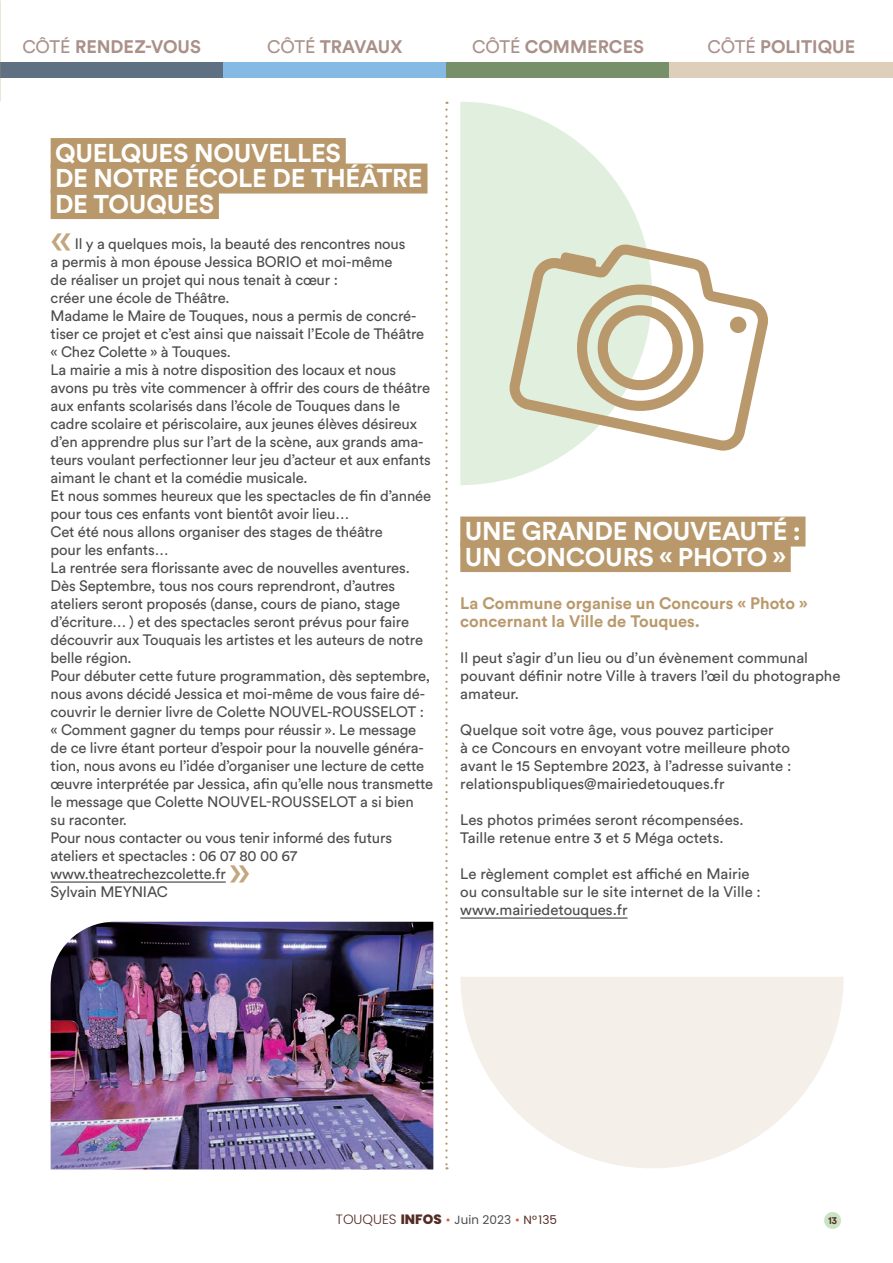
<style>
.page{position:relative;width:893px;height:1263px;background:#fff}
.page>*{position:absolute;margin:0;border:0;box-sizing:border-box;transform-origin:0 0}
.t1{font:45px "Circular Std";color:#c2a67e}
.t2{font:700 25.5px "Circular Std";letter-spacing:-.01em;color:#fff}
.t3{font:700 18px "Circular Std";color:#a99089}
.t4{font:700 16.5px/18px "Circular Std";color:#b9996c}
.t5{font:15px/18px "Circular Std";letter-spacing:-.01em;color:#4b4c4d}
.t6{font:12px "Poppins";color:#4b4c4d}
.BODY_TEXTE{font:700 10.5px "Circular Std";color:#542c24;scale:.9 1}
.s1{font-weight:400}
.s2{font-weight:300;font-size:13.5px;color:#542c24}
.s3{font-weight:800;font-size:13.5px;color:#542c24}
.s4{color:#dc5842}
.s5{color:#542c24}
</style>
<div class="page">
<div style="left:0;top:62px;width:223px;height:16px;background:#5e7081"></div>
<div style="left:223px;top:62px;width:223px;height:16px;background:#85bae4"></div>
<div style="left:446px;top:62px;width:224px;height:16px;background:#789069"></div>
<div style="left:670px;top:62px;width:223px;height:16px;background:#decfba"></div>
<div style="left:51px;top:138px;width:295px;height:30px;background:#b9996c"></div>
<div style="left:51px;top:164px;width:376px;height:30px;background:#b9996c"></div>
<div style="left:51px;top:189px;width:168px;height:30px;background:#b9996c"></div>
<hr style="left:51px;top:881px;width:175px;height:2px;background:#4b4c4d">
<img style="left:51px;top:922px;width:382px;height:247px">
<div style="left:460px;top:516px;width:345px;height:30px;background:#b9996c"></div>
<div style="left:460px;top:542px;width:331px;height:30px;background:#b9996c"></div>
<hr style="left:460px;top:917px;width:167px;height:2px;background:#4b4c4d">
<svg style="left:445px;top:110px;width:3px;height:1059px"></svg>
<svg style="left:460px;top:102px;width:186px;height:383px;fill:#e1f0de"></svg>
<svg style="left:509px;top:244px;width:259px;height:207px"></svg>
<svg style="left:729px;top:316px;width:18px;height:18px"></svg>
<svg style="left:575px;top:282px;width:131px;height:131px"></svg>
<div style="left:824px;top:1212px;width:17px;height:17px;background:#cae4c3;border-radius:50%"></div>
<svg style="left:460px;top:977px;width:384px;height:191px;fill:#f4efe9"></svg>
<p class="t3" style="left:22px;top:35px;width:180px"><span class="s1">CÔTÉ</span> RENDEZ-VOUS</p>
<p class="t3" style="left:267px;top:35px;width:137px"><span class="s1">CÔTÉ</span> TRAVAUX</p>
<p class="t3" style="left:472px;top:35px;width:173px"><span class="s1">CÔTÉ</span> COMMERCES</p>
<p class="t3" style="left:707px;top:35px;width:149px"><span class="s1">CÔTÉ</span> POLITIQUE</p>
<p class="t2" style="left:55px;top:136px;width:287px">QUELQUES NOUVELLES</p>
<p class="t2" style="left:55px;top:162px;width:369px">DE NOTRE ÉCOLE DE THÉÂTRE</p>
<p class="t2" style="left:55px;top:187px;width:161px">DE TOUQUES</p>
<p class="t1" style="left:51px;top:212px;width:22px">«</p>
<p class="t5" style="left:75px;top:235px;width:332px">Il y a quelques mois, la beauté des rencontres nous</p>
<p class="t5" style="left:51px;top:253px;width:343px">a permis à mon épouse Jessica BORIO et moi-même</p>
<p class="t5" style="left:51px;top:271px;width:289px">de réaliser un projet qui nous tenait à cœur :</p>
<p class="t5" style="left:51px;top:289px;width:180px">créer une école de Théâtre.</p>
<p class="t5" style="left:51px;top:307px;width:375px">Madame le Maire de Touques, nous a permis de concré&shy;tiser ce projet et c’est ainsi que naissait l’Ecole de Théâtre « Chez Colette » à Touques.</p>
<p class="t5" style="left:51px;top:361px;width:382px">La mairie a mis à notre disposition des locaux et nous avons pu très vite commencer à offrir des cours de théâtre aux enfants scolarisés dans l’école de Touques dans le cadre scolaire et périscolaire, aux jeunes élèves désireux d’en apprendre plus sur l’art de la scène, aux grands ama&shy;teurs voulant perfectionner leur jeu d’acteur et aux enfants aimant le chant et la comédie musicale.</p>
<p class="t5" style="left:51px;top:487px;width:382px">Et nous sommes heureux que les spectacles de fin d’année pour tous ces enfants vont bientôt avoir lieu…</p>
<p class="t5" style="left:51px;top:523px;width:334px">Cet été nous allons organiser des stages de théâtre</p>
<p class="t5" style="left:51px;top:541px;width:119px">pour les enfants…</p>
<p class="t5" style="left:51px;top:559px;width:361px">La rentrée sera florissante avec de nouvelles aventures.</p>
<p class="t5" style="left:51px;top:577px;width:374px">Dès Septembre, tous nos cours reprendront, d’autres ateliers seront proposés (danse, cours de piano, stage d’écriture… ) et des spectacles seront prévus pour faire découvrir aux Touquais les artistes et les auteurs de notre belle région.</p>
<p class="t5" style="left:51px;top:667px;width:384px">Pour débuter cette future programmation, dès septembre, nous avons décidé Jessica et moi-même de vous faire dé&shy;couvrir le dernier livre de Colette NOUVEL-ROUSSELOT : « Comment gagner du temps pour réussir ». Le message de ce livre étant porteur d’espoir pour la nouvelle généra&shy;tion, nous avons eu l’idée d’organiser une lecture de cette œuvre interprétée par Jessica, afin qu’elle nous transmette le message que Colette NOUVEL-ROUSSELOT a si bien</p>
<p class="t5" style="left:51px;top:811px;width:78px">su raconter.</p>
<p class="t5" style="left:51px;top:829px;width:343px">Pour nous contacter ou vous tenir informé des futurs</p>
<p class="t5" style="left:51px;top:847px;width:248px">ateliers et spectacles : 06 07 80 00 67</p>
<p class="t5" style="left:51px;top:865px;width:177px">www.theatrechezcolette.fr</p>
<p class="t5" style="left:51px;top:883px;width:119px">Sylvain MEYNIAC</p>
<p class="t1" style="left:229px;top:843px;width:22px">»</p>
<p class="t2" style="left:465px;top:515px;width:338px">UNE GRANDE NOUVEAUTÉ :</p>
<p class="t2" style="left:465px;top:540px;width:323px">UN CONCOURS « PHOTO »</p>
<p class="t4" style="left:460px;top:594px;width:349px">La Commune organise un Concours « Photo » concernant la Ville de Touques.</p>
<p class="t5" style="left:460px;top:649px;width:382px">Il peut s’agir d’un lieu ou d’un évènement communal pouvant définir notre Ville à travers l’œil du photographe amateur.</p>
<p class="t5" style="left:460px;top:721px;width:315px">Quelque soit votre âge, vous pouvez participer</p>
<p class="t5" style="left:460px;top:739px;width:333px;text-align:justify">à ce Concours en envoyant votre meilleure photo avant le 15 Septembre 2023, à l’adresse suivante : relationspubliques@mairiedetouques.fr</p>
<p class="t5" style="left:460px;top:811px;width:285px">Les photos primées seront récompensées.</p>
<p class="t5" style="left:460px;top:829px;width:265px">Taille retenue entre 3 et 5 Méga octets.</p>
<p class="t5" style="left:460px;top:865px;width:291px">Le règlement complet est affiché en Mairie</p>
<p class="t5" style="left:460px;top:883px;width:302px">ou consultable sur le site internet de la Ville :</p>
<p class="t5" style="left:460px;top:901px;width:169px">www.mairiedetouques.fr</p>
<p class="t6" style="left:336px;top:1211px;width:223px"><span class="s2">TOUQUES</span> <span class="s3">INFOS</span> <span class="s4">•</span> Juin 2023 <span class="s4">•</span> <span class="s5">N° 135</span></p>
<p class="BODY_TEXTE" style="left:828px;top:1213px;width:12px">13</p>
</div>
